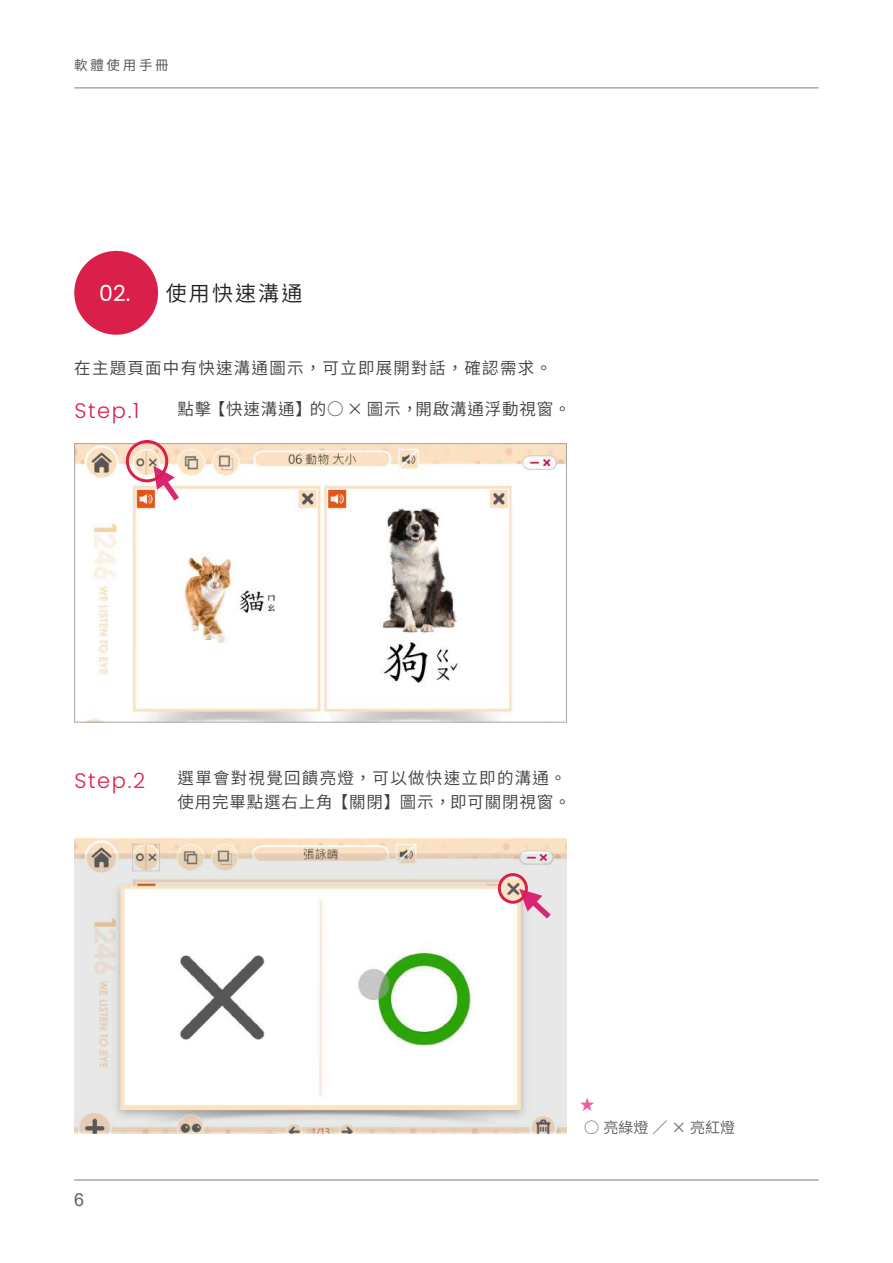
<style>
.page{position:relative;width:893px;height:1263px;background:#fff}
.page>*{position:absolute;margin:0;border:0;box-sizing:border-box;transform-origin:0 0}
.t1{font:300 21px "Poppins";letter-spacing:.075em;color:#da1f4a}
.t2{font:21px "Source Han Sans TC";letter-spacing:.1em;color:#231f20}
.t3{font:18px "Arial";color:#636366}
.t4{font:16.5px/24px "Source Han Sans TC";letter-spacing:.075em;color:#3e3e3f}
.t5{font:16.5px "Source Han Sans TC";letter-spacing:.05em;color:#3e3e3f}
.t6{font:15px "Source Han Sans TC";color:#57585a}
.t7{font:15px "Source Han Sans TC";color:#ef59a1}
.t8{font:13.5px "Source Han Sans TC";letter-spacing:.2em;color:#57585a}
.s1{font-family:"Poppins";font-size:22.05px;color:#fff}
</style>
<div class="page">
<hr style="left:74px;top:87px;width:745px;height:2px;background:#a8a9ad">
<hr style="left:74px;top:1179px;width:745px;height:2px;background:#a8a9ad">
<img style="left:75px;top:839px;width:491px;height:294px">
<div style="left:74px;top:251px;width:84px;height:84px;background:#da1f4a;border-radius:50%"></div>
<img style="left:76px;top:445px;width:489px;height:275px">
<div style="left:74px;top:443px;width:493px;height:279px;border:1px solid #a4a5a9"></div>
<svg style="left:153px;top:466px;width:26px;height:35px"></svg>
<svg style="left:519px;top:889px;width:32px;height:29px"></svg>
<div style="left:126px;top:440px;width:42px;height:42px;border:3px solid #da1f4a;border-radius:50%"></div>
<div style="left:498px;top:873px;width:30px;height:31px;border:3px solid #da1f4a;border-radius:50%"></div>
<p class="t8" style="left:74px;top:57px;width:96px">軟體使用手冊</p>
<p class="t2" style="left:99px;top:281px;width:205px"><span class="s1">02.</span> 使用快速溝通</p>
<p class="t4" style="left:74px;top:356px;width:479px">在主題頁面中有快速溝通圖示，可立即展開對話，確認需求。</p>
<p class="t1" style="left:75px;top:399px;width:66px">Step.1</p>
<p class="t5" style="left:178px;top:400px;width:394px">點擊【快速溝通】的○ × 圖示，開啟溝通浮動視窗。</p>
<p class="t1" style="left:75px;top:768px;width:72px">Step.2</p>
<p class="t4" style="left:178px;top:767px;width:394px">選單會對視覺回饋亮燈，可以做快速立即的溝通。使用完畢點選右上角【關閉】圖示，即可關閉視窗。</p>
<p class="t3" style="left:74px;top:1187px;width:12px">6</p>
<p class="t7" style="left:580px;top:1096px;width:16px">★</p>
<p class="t6" style="left:584px;top:1119px;width:152px">○ 亮綠燈／ × 亮紅燈</p>
</div>
